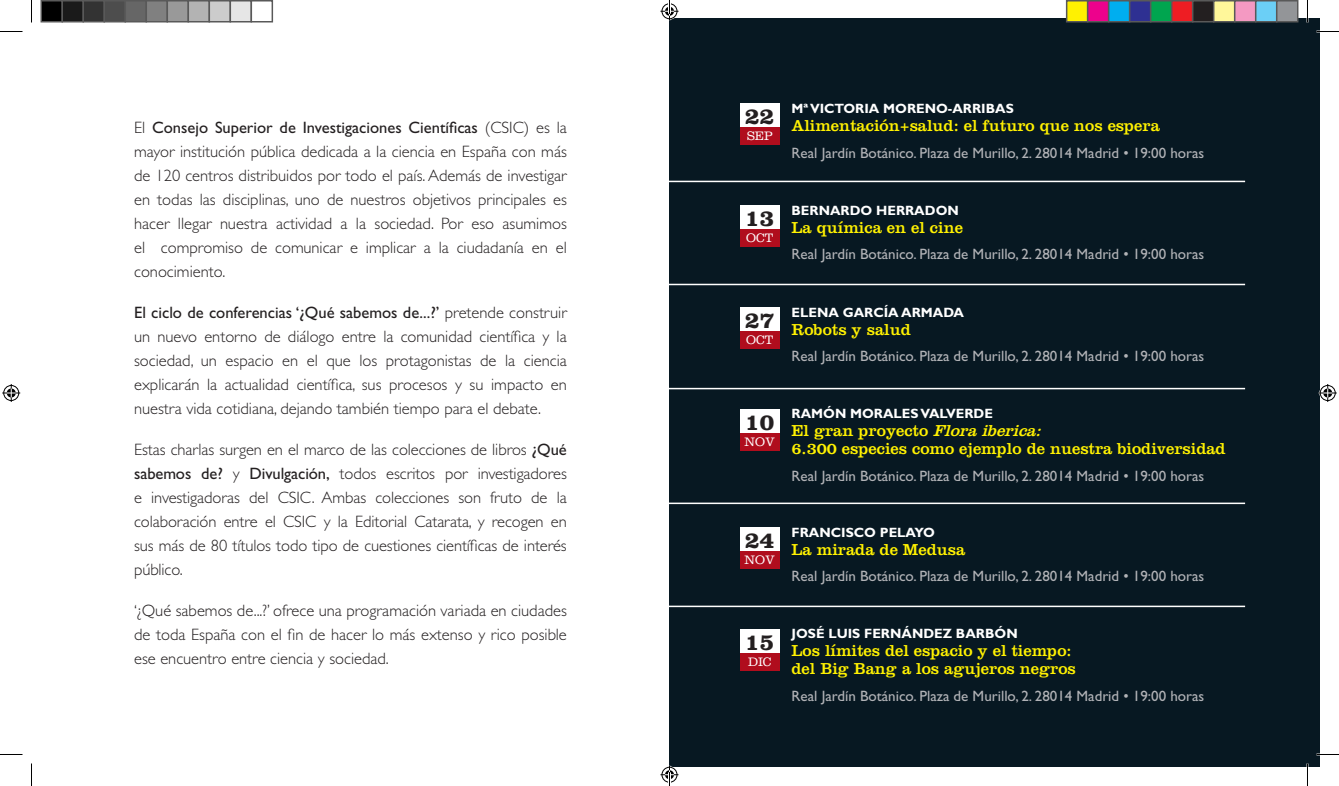
<style>
.page{position:relative;width:1339px;height:786px;background:#fff}
.page>*{position:absolute;margin:0;border:0;box-sizing:border-box;transform-origin:0 0}
.t1{font:700 23.7px "Clarendon LT Std";color:#231f20}
.t2{font:300 16.5px/24px "Gill Sans Std";color:#231f20;text-align:justify}
.t3{font:16.5px/18px "Clarendon LT Std";color:#fff101}
.t4{font:15px "Gill Sans Std";color:#b2b3b7}
.t5{font:700 13.5px "Gill Sans Std";color:#fff}
.t6{font:300 12.75px "Clarendon LT Std";color:#fff}
.s1{font-weight:400}
.s2{font-style:italic}
</style>
<div class="page">
<div style="left:669px;top:19px;width:651px;height:748px;background:#071822"></div>
<div style="left:740px;top:104px;width:39px;height:24px;background:#fff"></div>
<div style="left:740px;top:127px;width:39px;height:18px;background:#b00d1d"></div>
<div style="left:740px;top:206px;width:39px;height:24px;background:#fff"></div>
<div style="left:740px;top:229px;width:39px;height:18px;background:#b00d1d"></div>
<div style="left:740px;top:308px;width:39px;height:24px;background:#fff"></div>
<div style="left:740px;top:331px;width:39px;height:18px;background:#b00d1d"></div>
<div style="left:740px;top:410px;width:39px;height:24px;background:#fff"></div>
<div style="left:740px;top:433px;width:39px;height:18px;background:#b00d1d"></div>
<div style="left:740px;top:528px;width:39px;height:24px;background:#fff"></div>
<div style="left:740px;top:551px;width:39px;height:18px;background:#b00d1d"></div>
<div style="left:740px;top:630px;width:39px;height:24px;background:#fff"></div>
<div style="left:740px;top:653px;width:39px;height:18px;background:#b00d1d"></div>
<hr style="left:640px;top:181px;width:605px;height:1px;background:#fff">
<hr style="left:640px;top:388px;width:605px;height:1px;background:#fff">
<hr style="left:640px;top:502px;width:605px;height:2px;background:#fff">
<hr style="left:640px;top:606px;width:605px;height:1px;background:#fff">
<hr style="left:640px;top:284px;width:605px;height:1px;background:#fff">
<hr style="left:1316px;top:753px;width:23px;height:2px;background:#fff">
<hr style="left:1306px;top:0;width:2px;height:23px;background:#fff">
<hr style="left:1306px;top:763px;width:2px;height:23px;background:#fff">
<svg style="left:0;top:31px;width:22px;height:1px"></svg>
<svg style="left:1316px;top:31px;width:23px;height:1px"></svg>
<svg style="left:0;top:754px;width:22px;height:1px"></svg>
<svg style="left:1316px;top:754px;width:23px;height:1px"></svg>
<svg style="left:31px;top:0;width:1px;height:23px"></svg>
<svg style="left:31px;top:763px;width:1px;height:23px"></svg>
<svg style="left:1307px;top:0;width:1px;height:23px"></svg>
<svg style="left:1307px;top:763px;width:1px;height:23px"></svg>
<svg style="left:2px;top:384px;width:18px;height:18px"></svg>
<svg style="left:1318px;top:384px;width:18px;height:18px"></svg>
<div style="left:41px;top:1px;width:21px;height:21px;background:#000"></div>
<div style="left:40px;top:0;width:23px;height:23px;border:2px solid #595959"></div>
<div style="left:62px;top:1px;width:21px;height:21px;background:#1a1a1a"></div>
<div style="left:62px;top:0;width:22px;height:23px;border:2px solid #595959"></div>
<div style="left:83px;top:1px;width:21px;height:21px;background:#333"></div>
<div style="left:82px;top:0;width:23px;height:23px;border:2px solid #595959"></div>
<div style="left:104px;top:1px;width:21px;height:21px;background:#4d4d4d"></div>
<div style="left:104px;top:0;width:22px;height:23px;border:2px solid #595959"></div>
<div style="left:125px;top:1px;width:21px;height:21px;background:#666"></div>
<div style="left:124px;top:0;width:23px;height:23px;border:2px solid #595959"></div>
<div style="left:146px;top:1px;width:21px;height:21px;background:#808080"></div>
<div style="left:146px;top:0;width:22px;height:23px;border:2px solid #595959"></div>
<div style="left:167px;top:1px;width:21px;height:21px;background:#999"></div>
<div style="left:166px;top:0;width:23px;height:23px;border:2px solid #595959"></div>
<div style="left:188px;top:1px;width:21px;height:21px;background:#b3b3b3"></div>
<div style="left:188px;top:0;width:22px;height:23px;border:2px solid #595959"></div>
<div style="left:209px;top:1px;width:21px;height:21px;background:#ccc"></div>
<div style="left:208px;top:0;width:23px;height:23px;border:2px solid #595959"></div>
<div style="left:230px;top:1px;width:21px;height:21px;background:#e6e6e6"></div>
<div style="left:230px;top:0;width:22px;height:23px;border:2px solid #595959"></div>
<div style="left:250px;top:0;width:23px;height:23px;border:2px solid #595959"></div>
<div style="left:1066px;top:1px;width:21px;height:21px;background:#fff101"></div>
<div style="left:1066px;top:0;width:22px;height:23px;border:2px solid #595959"></div>
<div style="left:1087px;top:1px;width:21px;height:21px;background:#ed028c"></div>
<div style="left:1087px;top:0;width:22px;height:23px;border:2px solid #595959"></div>
<div style="left:1108px;top:1px;width:21px;height:21px;background:#00aeef"></div>
<div style="left:1108px;top:0;width:22px;height:23px;border:2px solid #595959"></div>
<div style="left:1129px;top:1px;width:21px;height:21px;background:#2e3092"></div>
<div style="left:1129px;top:0;width:22px;height:23px;border:2px solid #595959"></div>
<div style="left:1150px;top:1px;width:21px;height:21px;background:#00a54f"></div>
<div style="left:1150px;top:0;width:22px;height:23px;border:2px solid #595959"></div>
<div style="left:1171px;top:1px;width:21px;height:21px;background:#ee1d23"></div>
<div style="left:1171px;top:0;width:22px;height:23px;border:2px solid #595959"></div>
<div style="left:1192px;top:1px;width:21px;height:21px;background:#231f20"></div>
<div style="left:1192px;top:0;width:22px;height:23px;border:2px solid #595959"></div>
<div style="left:1213px;top:1px;width:21px;height:21px;background:#fff79a"></div>
<div style="left:1213px;top:0;width:22px;height:23px;border:2px solid #595959"></div>
<div style="left:1234px;top:1px;width:21px;height:21px;background:#f499c2"></div>
<div style="left:1234px;top:0;width:22px;height:23px;border:2px solid #595959"></div>
<div style="left:1255px;top:1px;width:21px;height:21px;background:#6bcff6"></div>
<div style="left:1255px;top:0;width:22px;height:23px;border:2px solid #595959"></div>
<div style="left:1276px;top:1px;width:21px;height:21px;background:#939598"></div>
<div style="left:1276px;top:0;width:22px;height:23px;border:2px solid #595959"></div>
<svg style="left:660px;top:0;width:18px;height:20px"></svg>
<svg style="left:660px;top:766px;width:18px;height:20px"></svg>
<p class="t2" style="left:134px;top:116px;width:434px">El <span class="s1">Consejo Superior de Investigaciones Científicas</span> (CSIC) es la mayor institución pública dedicada a la ciencia en España con más de 120 centros distribuidos por todo el país. Además de investigar en todas las disciplinas, uno de nuestros objetivos principales es hacer llegar nuestra actividad a la sociedad. Por eso asumimos el compromiso de comunicar e implicar a la ciudadanía en el conocimiento.</p>
<p class="t2" style="left:134px;top:301px;width:434px"><span class="s1">El ciclo de conferencias ‘¿Qué sabemos de...?’</span> pretende construir un nuevo entorno de diálogo entre la comunidad científica y la sociedad, un espacio en el que los protagonistas de la ciencia explicarán la actualidad científica, sus procesos y su impacto en nuestra vida cotidiana, dejando también tiempo para el debate.</p>
<p class="t2" style="left:134px;top:438px;width:434px">Estas charlas surgen en el marco de las colecciones de libros <span class="s1">¿Qué sabemos de?</span> y <span class="s1">Divulgación,</span> todos escritos por investigadores e investigadoras del CSIC. Ambas colecciones son fruto de la colaboración entre el CSIC y la Editorial Catarata, y recogen en sus más de 80 títulos todo tipo de cuestiones científicas de interés público.</p>
<p class="t2" style="left:134px;top:599px;width:434px">‘¿Qué sabemos de...?’ ofrece una programación variada en ciudades de toda España con el fin de hacer lo más extenso y rico posible ese encuentro entre ciencia y sociedad.</p>
<h1 class="t1" style="left:745px;top:101px;width:30px">22</h1>
<p class="t6" style="left:747px;top:129px;width:27px">SEP</p>
<p class="t5" style="left:791px;top:100px;width:224px">Mª VICTORIA MORENO-ARRIBAS</p>
<p class="t3" style="left:791px;top:116px;width:370px">Alimentación+salud: el futuro que nos espera</p>
<p class="t4" style="left:791px;top:144px;width:414px">Real Jardín Botánico. Plaza de Murillo, 2. 28014 Madrid • 19:00 horas</p>
<h1 class="t1" style="left:745px;top:203px;width:30px">13</h1>
<p class="t6" style="left:746px;top:230px;width:28px">OCT</p>
<h1 class="t1" style="left:745px;top:305px;width:30px">27</h1>
<p class="t6" style="left:746px;top:333px;width:28px">OCT</p>
<h1 class="t1" style="left:745px;top:407px;width:30px">10</h1>
<p class="t6" style="left:744px;top:434px;width:32px">NOV</p>
<p class="t5" style="left:791px;top:202px;width:169px">BERNARDO HERRADON</p>
<p class="t3" style="left:791px;top:218px;width:173px">La química en el cine</p>
<p class="t4" style="left:791px;top:246px;width:414px">Real Jardín Botánico. Plaza de Murillo, 2. 28014 Madrid • 19:00 horas</p>
<p class="t5" style="left:791px;top:304px;width:174px">ELENA GARCÍA ARMADA</p>
<p class="t3" style="left:791px;top:320px;width:121px">Robots y salud</p>
<p class="t4" style="left:791px;top:347px;width:414px">Real Jardín Botánico. Plaza de Murillo, 2. 28014 Madrid • 19:00 horas</p>
<p class="t5" style="left:791px;top:406px;width:203px">RAMÓN MORALES VALVERDE</p>
<p class="t3" style="left:791px;top:422px;width:435px">E l g r a n p r o y e c t o <span class="s2">Floraiberica:<br></span>6.300 especies como ejemplo de nuestra biodiversidad</p>
<p class="t4" style="left:791px;top:467px;width:414px">Real Jardín Botánico. Plaza de Murillo, 2. 28014 Madrid • 19:00 horas</p>
<h1 class="t1" style="left:745px;top:525px;width:30px">24</h1>
<p class="t6" style="left:744px;top:553px;width:32px">NOV</p>
<p class="t5" style="left:791px;top:524px;width:145px">FRANCISCO PELAYO</p>
<p class="t3" style="left:791px;top:540px;width:175px">La mirada de Medusa</p>
<p class="t4" style="left:791px;top:567px;width:414px">Real Jardín Botánico. Plaza de Murillo, 2. 28014 Madrid • 19:00 horas</p>
<h1 class="t1" style="left:745px;top:627px;width:30px">15</h1>
<p class="t6" style="left:748px;top:654px;width:25px">DIC</p>
<p class="t5" style="left:791px;top:626px;width:228px">JOSÉ LUIS FERNÁNDEZ BARBÓN</p>
<p class="t3" style="left:791px;top:642px;width:286px">Los límites del espacio y el tiempo: del Big Bang a los agujeros negros</p>
<p class="t4" style="left:791px;top:687px;width:414px">Real Jardín Botánico. Plaza de Murillo, 2. 28014 Madrid • 19:00 horas</p>
</div>
